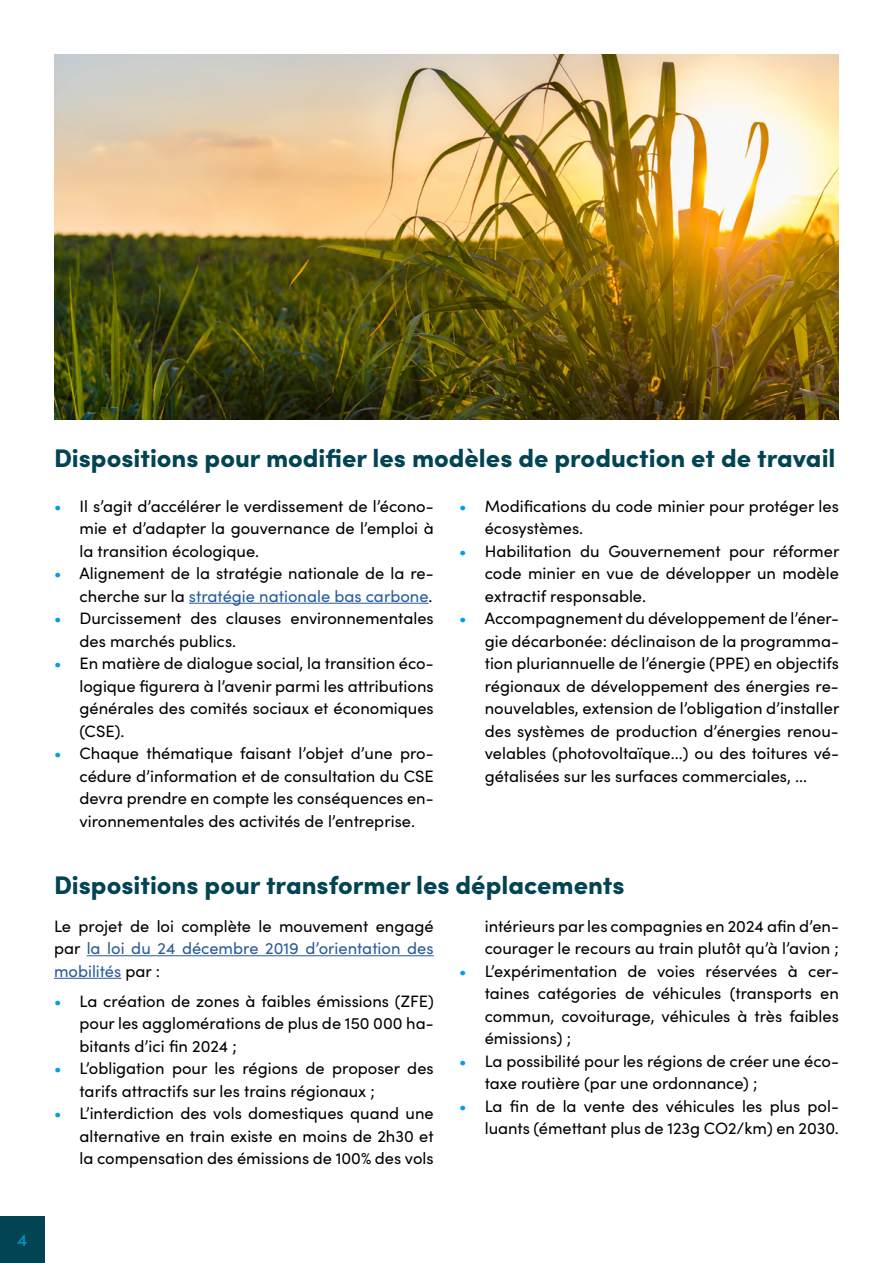
<style>
.page{position:relative;width:893px;height:1263px;background:#fff}
.page>*{position:absolute;margin:0;border:0;box-sizing:border-box;transform-origin:0 0}
.t1{font:900 25.5px "Sofia Pro";color:#024454}
.t2{font:18px "Sofia Pro";color:#0099ce}
.t3{font:16.5px/22.5px "Sofia Pro";color:#000;text-align:justify}
.t4{font:16.5px/22.5px "Sofia Pro";color:#275b9b;text-align:justify}
.s1{color:#009fe3}
.s2{color:#275b9b}
.s3{color:#000}
</style>
<div class="page">
<div style="left:0;top:1216px;width:45px;height:47px;background:#024454"></div>
<hr style="left:189px;top:603px;width:240px;height:1px;background:#275b9b">
<hr style="left:87px;top:955px;width:347px;height:1px;background:#275b9b">
<hr style="left:54px;top:978px;width:67px;height:1px;background:#275b9b">
<img style="left:54px;top:54px;width:785px;height:366px">
<p class="t2" style="left:17px;top:1226px;width:12px">4</p>
<h1 class="t1" style="left:54px;top:438px;width:783px">Dispositions pour modifier les modèles de production et de travail</h1>
<p class="t3" style="left:80px;top:494px;width:356px;text-indent:-26px"><span class="s1">•</span> Il s’agit d’accélérer le verdissement de l’écono&shy;mie et d’adapter la gouvernance de l’emploi à la transition écologique.</p>
<p class="t3" style="left:54px;top:561px;width:381px;text-align:right"><span class="s1">•</span> Alignement de la stratégie nationale de la re&shy;cherche sur la <span class="s2">stratégie nationale bas carbone</span>.</p>
<p class="t3" style="left:80px;top:606px;width:356px;text-indent:-26px"><span class="s1">•</span> Durcissement des clauses environnementales des marchés publics.</p>
<p class="t3" style="left:80px;top:651px;width:356px;text-indent:-26px"><span class="s1">•</span> En matière de dialogue social, la transition éco&shy;logique figurera à l’avenir parmi les attributions générales des comités sociaux et économiques (CSE).</p>
<p class="t3" style="left:80px;top:741px;width:356px;text-indent:-26px"><span class="s1">•</span> Chaque thématique faisant l’objet d’une pro&shy;cédure d’information et de consultation du CSE devra prendre en compte les conséquences en&shy;vironnementales des activités de l’entreprise.</p>
<p class="t3" style="left:485px;top:494px;width:356px;text-indent:-26px"><span class="s1">•</span> Modifications du code minier pour protéger les écosystèmes.</p>
<p class="t3" style="left:485px;top:539px;width:356px;text-indent:-26px"><span class="s1">•</span> Habilitation du Gouvernement pour réformer code minier en vue de développer un modèle extractif responsable.</p>
<p class="t3" style="left:485px;top:606px;width:356px;text-indent:-26px"><span class="s1">•</span> Accompagnement du développement de l’éner&shy;gie décarbonée: déclinaison de la programma&shy;tion pluriannuelle de l’énergie (PPE) en objectifs régionaux de développement des énergies re&shy;nouvelables, extension de l’obligation d’installer des systèmes de production d’énergies renou&shy;velables (photovoltaïque...) ou des toitures vé&shy;gétalisées sur les surfaces commerciales, ...</p>
<h1 class="t1" style="left:54px;top:865px;width:572px">Dispositions pour transformer les déplacements</h1>
<p class="t4" style="left:54px;top:914px;width:381px"><span class="s3">Le projet de loi complète le mouvement engagé par</span> la loi du 24 décembre 2019 d’orientation des mobilités <span class="s3">par :</span></p>
<p class="t3" style="left:80px;top:989px;width:356px;text-indent:-26px"><span class="s1">•</span> La création de zones à faibles émissions (ZFE) pour les agglomérations de plus de 150 000 ha&shy;bitants d’ici fin 2024 ;</p>
<p class="t3" style="left:80px;top:1056px;width:356px;text-indent:-26px"><span class="s1">•</span> L’obligation pour les régions de proposer des tarifs attractifs sur les trains régionaux ;</p>
<p class="t3" style="left:80px;top:1101px;width:356px;text-indent:-26px"><span class="s1">•</span> L’interdiction des vols domestiques quand une alternative en train existe en moins de 2h30 et la compensation des émissions de 100% des vols</p>
<p class="t3" style="left:485px;top:914px;width:356px">intérieurs par les compagnies en 2024 afin d’en&shy;courager le recours au train plutôt qu’à l’avion ;</p>
<p class="t3" style="left:485px;top:959px;width:356px;text-indent:-26px"><span class="s1">•</span> L’expérimentation de voies réservées à cer&shy;taines catégories de véhicules (transports en commun, covoiturage, véhicules à très faibles émissions) ;</p>
<p class="t3" style="left:485px;top:1049px;width:356px;text-indent:-26px"><span class="s1">•</span> La possibilité pour les régions de créer une éco&shy;taxe routière (par une ordonnance) ;</p>
<p class="t3" style="left:459px;top:1094px;width:381px;text-align:right"><span class="s1">•</span> La fin de la vente des véhicules les plus pol&shy;luants (émettant plus de 123g CO2/km) en 2030.</p>
</div>
